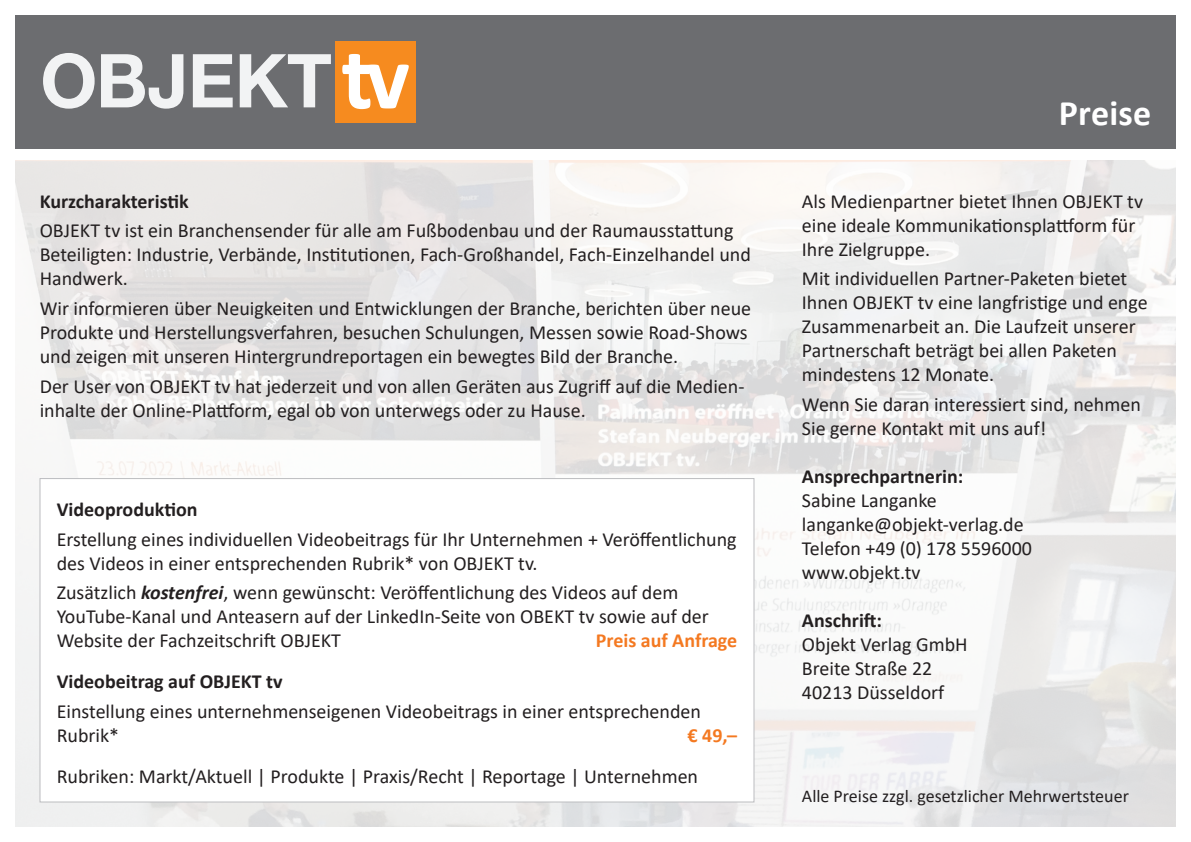
<style>
.page{position:relative;width:1191px;height:842px;background:#fff}
.page>*{position:absolute;margin:0;border:0;box-sizing:border-box;transform-origin:0 0}
.Headline_groß{font:700 36px "Calibri";letter-spacing:.005em;color:#fff}
.t1{font:20px/24px "Calibri";color:#231f20}
.t2{font:700 20px "Calibri";color:#231f20}
.t3{font:700 20px "Calibri";color:#f47921}
.t4{font:18px "Calibri";color:#231f20}
.s1{font-weight:700;font-style:italic}
</style>
<div class="page">
<div style="left:15px;top:15px;width:1160px;height:134px;background:#6c6d70"></div>
<img style="left:15px;top:160px;width:1160px;height:667px">
<svg style="left:43px;top:53px;width:52px;height:56px"></svg>
<svg style="left:101px;top:54px;width:82px;height:55px"></svg>
<svg style="left:193px;top:54px;width:40px;height:53px"></svg>
<svg style="left:240px;top:54px;width:91px;height:53px"></svg>
<div style="left:335px;top:41px;width:80px;height:82px;background:#f68b1f"></div>
<svg style="left:342px;top:54px;width:67px;height:55px"></svg>
<div style="left:40px;top:478px;width:714px;height:324px;background:#fff;border:1px solid #bcbdc0"></div>
<p class="t2" style="left:40px;top:187px;width:151px">Kurzcharakteristik</p>
<p class="t1" style="left:40px;top:218px;width:712px">OBJEKT tv ist ein Branchensender für alle am Fußbodenbau und der Raumausstattung<br>Beteiligten: Industrie, Verbände, Institutionen, Fach-Großhandel, Fach-Einzelhandel und<br>Handwerk.</p>
<p class="t1" style="left:40px;top:296px;width:713px">Wir informieren über Neuigkeiten und Entwicklungen der Branche, berichten über neue<br>Produkte und Herstellungsverfahren, besuchen Schulungen, Messen sowie Road-Shows und zeigen mit unseren Hintergrundreportagen ein bewegtes Bild der Branche.</p>
<p class="t1" style="left:40px;top:374px;width:705px">Der User von OBJEKT tv hat jederzeit und von allen Geräten aus Zugriff auf die Medien&shy;inhalte der Online-Plattform, egal ob von unterwegs oder zu Hause.</p>
<p class="t2" style="left:57px;top:495px;width:142px">Videoproduktion</p>
<p class="t1" style="left:57px;top:526px;width:681px">Erstellung eines individuellen Videobeitrags für Ihr Unternehmen + Veröffentlichung des Videos in einer entsprechenden Rubrik* von OBJEKT tv.</p>
<p class="t1" style="left:57px;top:580px;width:653px">Zusätzlich <span class="s1">kostenfrei</span>, wenn gewünscht: Veröffentlichung des Videos auf dem<br>YouTube-Kanal und Anteasern auf der LinkedIn-Seite von OBEKT tv sowie auf der<br>Website der Fachzeitschrift OBJEKT</p>
<p class="t3" style="left:596px;top:626px;width:143px">Preis auf Anfrage</p>
<p class="t2" style="left:57px;top:667px;width:227px">Videobeitrag auf OBJEKT tv</p>
<p class="t1" style="left:57px;top:699px;width:646px">Einstellung eines unternehmenseigenen Videobeitrags in einer entsprechenden<br>Rubrik*</p>
<p class="t3" style="left:687px;top:721px;width:51px">€ 49,–</p>
<p class="t1" style="left:57px;top:764px;width:643px">Rubriken: Markt/Aktuell | Produkte | Praxis/Recht | Reportage | Unternehmen</p>
<p class="Headline_groß" style="left:1058px;top:88px;width:94px">Preise</p>
<p class="t1" style="left:802px;top:189px;width:342px">Als Medienpartner bietet Ihnen OBJEKT tv eine ideale Kommunikationsplattform für<br>Ihre Zielgruppe.</p>
<p class="t1" style="left:802px;top:266px;width:347px">Mit individuellen Partner-Paketen bietet Ihnen OBJEKT tv eine langfristige und enge Zusammenarbeit an. Die Laufzeit unserer Partnerschaft beträgt bei allen Paketen mindestens 12 Monate.</p>
<p class="t1" style="left:802px;top:392px;width:340px">Wenn Sie daran interessiert sind, nehmen<br>Sie gerne Kontakt mit uns auf!</p>
<p class="t2" style="left:802px;top:462px;width:163px">Ansprechpartnerin:</p>
<p class="t1" style="left:802px;top:488px;width:136px">Sabine Langanke</p>
<p class="t1" style="left:802px;top:512px;width:223px">langanke@objekt-verlag.de</p>
<p class="t1" style="left:802px;top:536px;width:231px">Telefon +49 (0) 178 5596000</p>
<p class="t1" style="left:802px;top:560px;width:120px">www.objekt.tv</p>
<p class="t2" style="left:802px;top:606px;width:82px">Anschrift:</p>
<p class="t1" style="left:802px;top:632px;width:167px">Objekt Verlag GmbH</p>
<p class="t1" style="left:802px;top:656px;width:132px">Breite Straße 22</p>
<p class="t1" style="left:802px;top:680px;width:144px">40213 Düsseldorf</p>
<p class="t4" style="left:802px;top:784px;width:328px">Alle Preise zzgl. gesetzlicher Mehrwertsteuer</p>
</div>
